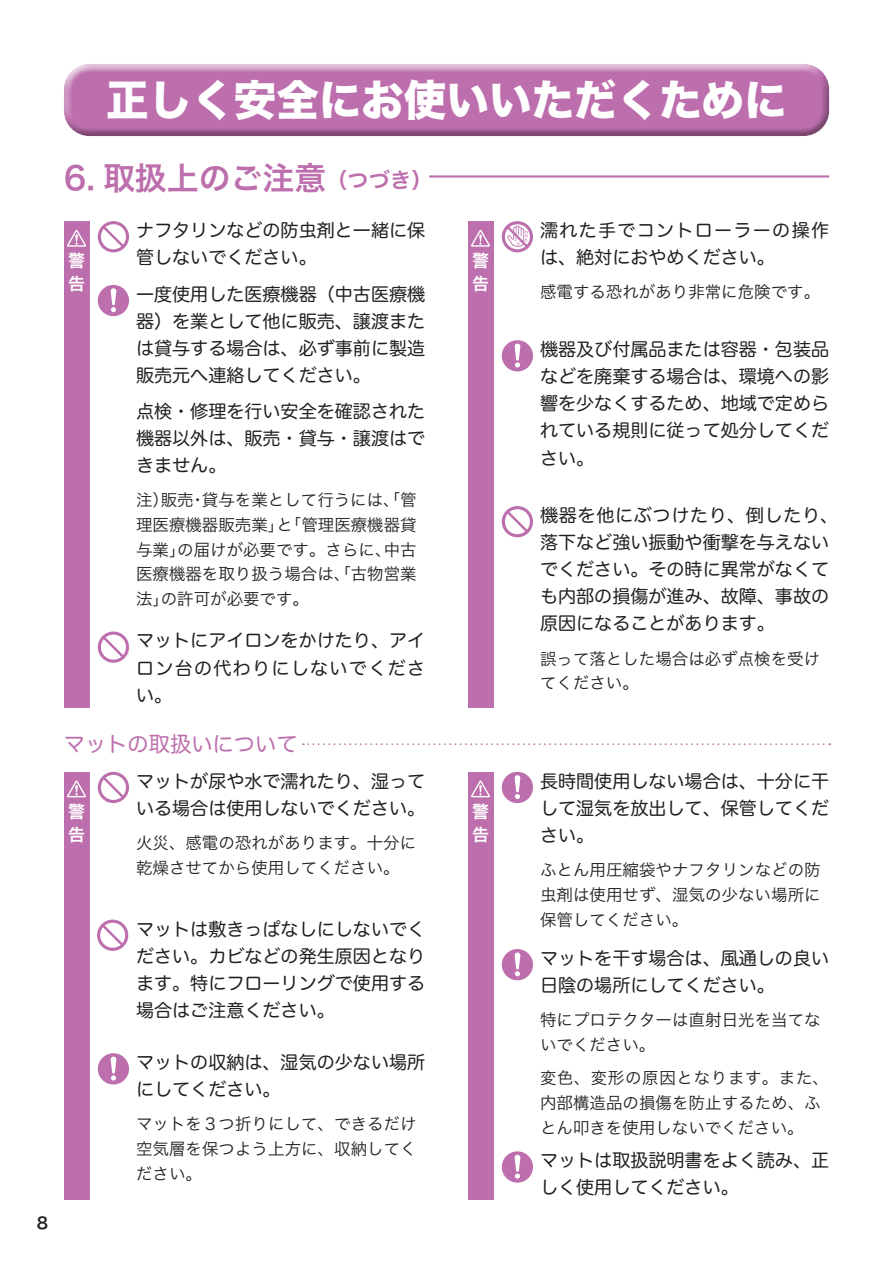
<style>
.page{position:relative;width:893px;height:1263px;background:#fff}
.page>*{position:absolute;margin:0;border:0;box-sizing:border-box;transform-origin:0 0}
.t1{font:42.45px "Hira Kaku Std W8";color:#fff}
.t2{font:31.95px "Hira Kaku Pro W6";color:#bd6fad}
.t3{font:21.3px "Hira Maru Pro W4";color:#bd6fad}
.t4{font:18px/27.2px "Hira Maru Pro W4";color:#231f20}
.t5{font:18px/27.2px "Hira Maru Pro W4";letter-spacing:.07em;color:#231f20}
.t6{font:16.95px/22.6px "Hira Kaku Pro W6";color:#fff}
.t7{font:16.5px/24.8px "Hira Kaku Pro W3";color:#231f20}
.t8{font:15.9px "Hira Kaku Pro W6";color:#231f20}
.s1{font-size:21.3px}
</style>
<div class="page">
<svg style="left:303px;top:743px;width:527px;height:2px"></svg>
<div style="left:64px;top:221px;width:25px;height:487px;background:#bd6fad"></div>
<svg style="left:67px;top:229px;width:19px;height:18px"></svg>
<div style="left:468px;top:221px;width:25px;height:487px;background:#bd6fad"></div>
<svg style="left:471px;top:229px;width:19px;height:18px"></svg>
<div style="left:64px;top:772px;width:25px;height:427px;background:#bd6fad"></div>
<svg style="left:67px;top:780px;width:19px;height:17px"></svg>
<div style="left:468px;top:772px;width:25px;height:427px;background:#bd6fad"></div>
<svg style="left:471px;top:780px;width:19px;height:17px"></svg>
<hr style="left:429px;top:175px;width:400px;height:3px;background:#bd6fad">
<div style="left:63px;top:64px;width:768px;height:59px;background:#fff;opacity:.8"></div>
<div style="left:63px;top:71px;width:768px;height:67px;background:#231f20;opacity:.4"></div>
<div style="left:98px;top:221px;width:31px;height:31px;background:#bd6fad;border-radius:50%"></div>
<svg style="left:101px;top:224px;width:25px;height:25px"></svg>
<svg style="left:98px;top:631px;width:31px;height:32px"></svg>
<svg style="left:101px;top:635px;width:25px;height:25px"></svg>
<div style="left:98px;top:772px;width:31px;height:31px;background:#bd6fad;border-radius:50%"></div>
<svg style="left:101px;top:775px;width:25px;height:25px"></svg>
<svg style="left:97px;top:919px;width:31px;height:32px"></svg>
<svg style="left:100px;top:923px;width:25px;height:25px"></svg>
<div style="left:98px;top:285px;width:31px;height:31px;background:#bd6fad;border-radius:50%"></div>
<svg style="left:110px;top:288px;width:7px;height:24px"></svg>
<div style="left:502px;top:949px;width:31px;height:31px;background:#bd6fad;border-radius:50%"></div>
<svg style="left:514px;top:952px;width:6px;height:24px"></svg>
<div style="left:98px;top:1053px;width:31px;height:31px;background:#bd6fad;border-radius:50%"></div>
<svg style="left:110px;top:1056px;width:7px;height:24px"></svg>
<div style="left:502px;top:772px;width:31px;height:31px;background:#bd6fad;border-radius:50%"></div>
<svg style="left:514px;top:775px;width:6px;height:24px"></svg>
<div style="left:502px;top:1151px;width:31px;height:31px;background:#bd6fad;border-radius:50%"></div>
<svg style="left:514px;top:1155px;width:6px;height:24px"></svg>
<svg style="left:502px;top:221px;width:31px;height:31px"></svg>
<svg style="left:505px;top:224px;width:25px;height:25px"></svg>
<svg style="left:507px;top:226px;width:21px;height:21px"></svg>
<div style="left:502px;top:340px;width:31px;height:31px;background:#bd6fad;border-radius:50%"></div>
<svg style="left:514px;top:344px;width:6px;height:23px"></svg>
<div style="left:502px;top:506px;width:31px;height:31px;background:#bd6fad;border-radius:50%"></div>
<svg style="left:505px;top:509px;width:25px;height:25px"></svg>
<p class="t8" style="left:37px;top:1208px;width:13px">8</p>
<h1 class="t1" style="left:106px;top:77px;width:682px">正しく安全にお使いいただくために</h1>
<h2 class="t2" style="left:64px;top:149px;width:370px">6. 取扱上のご注意<span class="s1">（つづき）</span></h2>
<p class="t4" style="left:136px;top:216px;width:291px">ナフタリンなどの防虫剤と一緒に保管しないでください。</p>
<p class="t4" style="left:136px;top:279px;width:291px;text-align:justify">一度使用した医療機器（中古医療機器）を業として他に販売、譲渡または貸与する場合は、必ず事前に製造販売元へ連絡してください。</p>
<p class="t4" style="left:136px;top:396px;width:291px;text-align:justify">点検・修理を行い安全を確認された機器以外は、販売・貸与・譲渡はできません。</p>
<p class="t7" style="left:136px;top:486px;width:282px;text-align:justify">注）販売・貸与を業として行うには、「管理医療機器販売業」と「管理医療機器貸与業」の届けが必要です。さらに、中古医療機器を取り扱う場合は、「古物営業法」の許可が必要です。</p>
<p class="t6" style="left:68px;top:249px;width:18px">警告</p>
<p class="t6" style="left:472px;top:249px;width:18px">警告</p>
<p class="t4" style="left:136px;top:626px;width:291px;text-align:justify">マットにアイロンをかけたり、アイロン台の代わりにしないでください。</p>
<p class="t3" style="left:64px;top:726px;width:235px">マットの取扱いについて</p>
<p class="t4" style="left:136px;top:766px;width:291px">マットが尿や水で濡れたり、湿っている場合は使用しないでください。</p>
<p class="t7" style="left:136px;top:829px;width:282px">火災、感電の恐れがあります。十分に乾燥させてから使用してください。</p>
<p class="t6" style="left:68px;top:799px;width:18px">警告</p>
<p class="t6" style="left:472px;top:799px;width:18px">警告</p>
<p class="t4" style="left:136px;top:914px;width:291px;text-align:justify">マットは敷きっぱなしにしないでください。カビなどの発生原因となります。特にフローリングで使用する場合はご注意ください。</p>
<p class="t4" style="left:136px;top:1048px;width:291px">マットの収納は、湿気の少ない場所にしてください。</p>
<p class="t7" style="left:136px;top:1111px;width:282px;text-align:justify">マットを３つ折りにして、できるだけ空気層を保つよう上方に、収納してください。</p>
<p class="t5" style="left:540px;top:216px;width:291px">濡れた手でコントローラーの操作は、絶対におやめください。</p>
<p class="t7" style="left:540px;top:279px;width:282px">感電する恐れがあり非常に危険です。</p>
<p class="t4" style="left:540px;top:335px;width:291px;text-align:justify">機器及び付属品または容器・包装品などを廃棄する場合は、環境への影響を少なくするため、地域で定められている規則に従って処分してください。</p>
<p class="t4" style="left:540px;top:500px;width:300px">機器を他にぶつけたり、倒したり、落下など強い振動や衝撃を与えないでください。その時に異常がなくても内部の損傷が進み、故障、事故の原因になることがあります。</p>
<p class="t7" style="left:540px;top:645px;width:282px">誤って落とした場合は必ず点検を受けてください。</p>
<p class="t4" style="left:540px;top:766px;width:291px;text-align:justify">長時間使用しない場合は、十分に干して湿気を放出して、保管してください。</p>
<p class="t7" style="left:540px;top:856px;width:282px;text-align:justify">ふとん用圧縮袋やナフタリンなどの防虫剤は使用せず、湿気の少ない場所に保管してください。</p>
<p class="t4" style="left:540px;top:943px;width:291px">マットを干す場合は、風通しの良い日陰の場所にしてください。</p>
<p class="t7" style="left:540px;top:1006px;width:282px">特にプロテクターは直射日光を当てないでください。</p>
<p class="t7" style="left:540px;top:1064px;width:290px">変色、変形の原因となります。また、内部構造品の損傷を防止するため、ふとん叩きを使用しないでください。</p>
<p class="t4" style="left:540px;top:1146px;width:291px">マットは取扱説明書をよく読み、正しく使用してください。</p>
</div>
